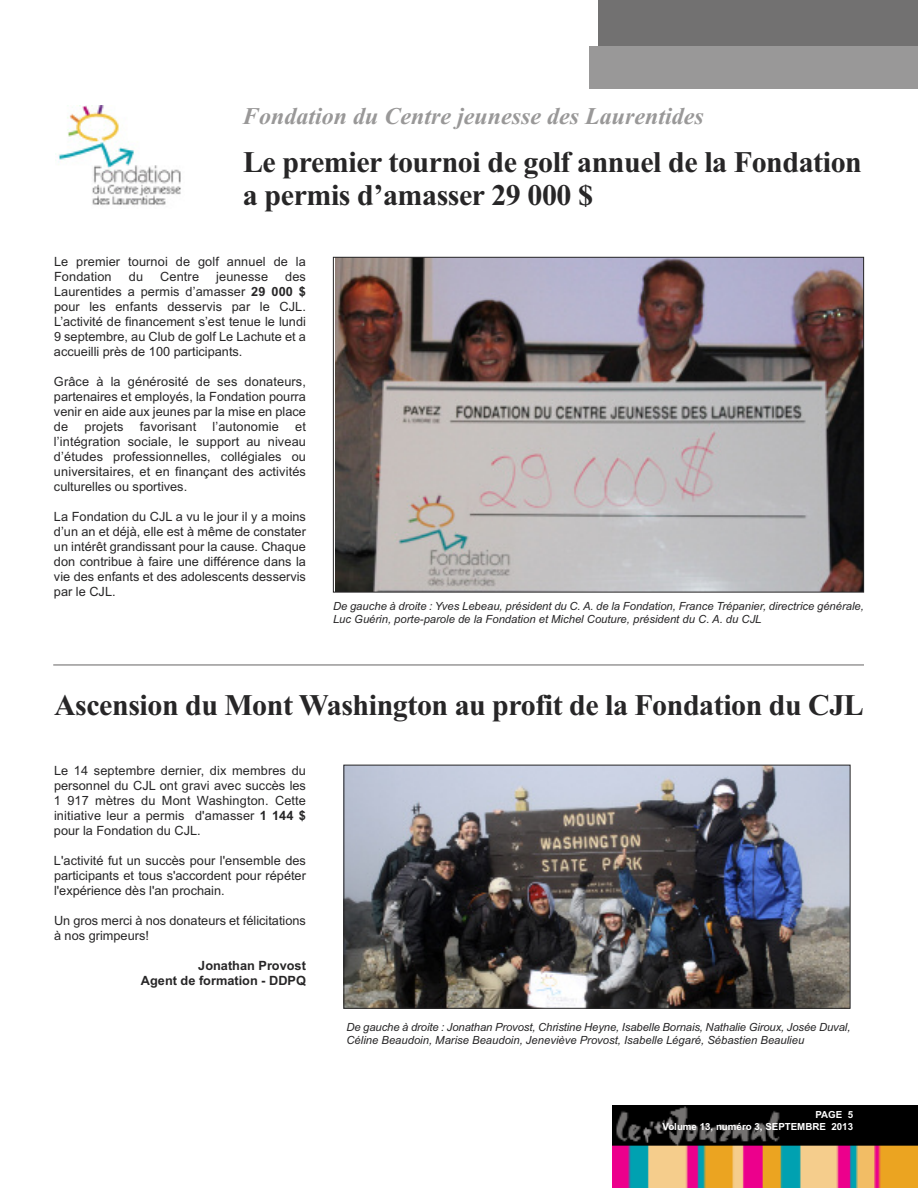
<style>
.page{position:relative;width:918px;height:1188px;background:#fff}
.page>*{position:absolute;margin:0;border:0;box-sizing:border-box;transform-origin:0 0}
.t1{font:700 30px/33px "Times New Roman";letter-spacing:-.015em;color:#272627}
.t2{font:italic 700 24px "Times New Roman";color:#999898}
.t3{font:12.75px/15px "Arial";color:#272627;text-align:justify}
.t4{font:700 12.75px/15px "Arial";color:#272627;text-align:right}
.t5{font:italic 11.25px/13.5px "Arial";color:#272627}
.t6{font:700 9.75px/11.7px "Arial";color:#fff;text-align:right}
.s1{font-weight:700}
</style>
<div class="page">
<div style="left:598px;top:0;width:320px;height:52px;background:#727171"></div>
<div style="left:590px;top:46px;width:328px;height:43px;background:#999898"></div>
<img style="left:612px;top:1106px;width:306px;height:82px">
<img style="left:55px;top:105px;width:126px;height:101px">
<hr style="left:53px;top:664px;width:811px;height:2px;background:#999898">
<img style="left:346px;top:767px;width:502px;height:240px">
<div style="left:344px;top:765px;width:506px;height:244px;border:1px solid #272627"></div>
<img style="left:335px;top:259px;width:527px;height:331px">
<h2 class="t2" style="left:243px;top:102px;width:462px">Fondation du Centre jeunesse des Laurentides</h2>
<h1 class="t1" style="left:243px;top:145px;width:620px">Le premier tournoi de golf annuel de la Fondation a permis d’amasser 29 000 $</h1>
<p class="t3" style="left:54px;top:254px;width:253px">Le premier tournoi de golf annuel de la<br>Fondation</p>
<p class="t3" style="left:129px;top:269px;width:16px">du</p>
<p class="t3" style="left:160px;top:269px;width:40px">Centre</p>
<p class="t3" style="left:216px;top:269px;width:53px">jeunesse</p>
<p class="t3" style="left:54px;top:269px;width:253px;text-indent:231px">des Laurentides a permis d’amasser <span class="s1">29 000 $ </span>pour les enfants desservis par le CJL.<br>L’activité de financement s’est tenue le lundi 9 septembre, au Club de golf Le Lachute et a accueilli près de 100 participants.</p>
<p class="t3" style="left:54px;top:374px;width:253px">Grâce à la générosité de ses donateurs, partenaires et employés, la Fondation pourra venir en aide aux jeunes par la mise en place de</p>
<p class="t3" style="left:85px;top:419px;width:41px">projets</p>
<p class="t3" style="left:140px;top:419px;width:58px">favorisant</p>
<p class="t3" style="left:213px;top:419px;width:68px">l’autonomie</p>
<p class="t3" style="left:54px;top:419px;width:254px;text-indent:241px">et l’intégration sociale, le support au niveau d’études professionnelles, collégiales ou universitaires, et en finançant des activités culturelles ou sportives.</p>
<p class="t3" style="left:54px;top:509px;width:254px">La Fondation du CJL a vu le jour il y a moins d’un an et déjà, elle est à même de constater un intérêt grandissant pour la cause. Chaque don contribue à faire une différence dans la vie des enfants et des adolescents desservis par le CJL.</p>
<p class="t5" style="left:333px;top:599px;width:533px">De gauche à droite : Yves Lebeau, président du C. A. de la Fondation, France Trépanier, directrice générale,<br>Luc Guérin, porte-parole de la Fondation et Michel Couture, président du C. A. du CJL</p>
<h1 class="t1" style="left:54px;top:688px;width:811px">Ascension du Mont Washington au profit de la Fondation du CJL</h1>
<p class="t3" style="left:54px;top:763px;width:254px">Le 14 septembre dernier, dix membres du personnel du CJL ont gravi avec succès les 1 917 mètres du Mont Washington. Cette initiative leur a permis d'amasser <span class="s1">1 144 $ </span>pour la Fondation du CJL.</p>
<p class="t3" style="left:54px;top:853px;width:254px">L'activité fut un succès pour l'ensemble des participants et tous s'accordent pour répéter l'expérience dès l'an prochain.</p>
<p class="t3" style="left:54px;top:913px;width:253px">Un gros merci à nos donateurs et félicitations à nos grimpeurs!</p>
<p class="t4" style="left:141px;top:958px;width:167px">Jonathan Provost<br>Agent de formation - DDPQ</p>
<p class="t5" style="left:346px;top:1020px;width:505px">De gauche à droite : Jonathan Provost, Christine Heyne, Isabelle Bornais, Nathalie Giroux, Josée Duval,<br>Céline Beaudoin, Marise Beaudoin, Jeneviève Provost, Isabelle Légaré, Sébastien Beaulieu</p>
<p class="t6" style="left:663px;top:1109px;width:192px">PAGE 5<br>Volume 13, numéro 3, SEPTEMBRE 2013</p>
</div>
